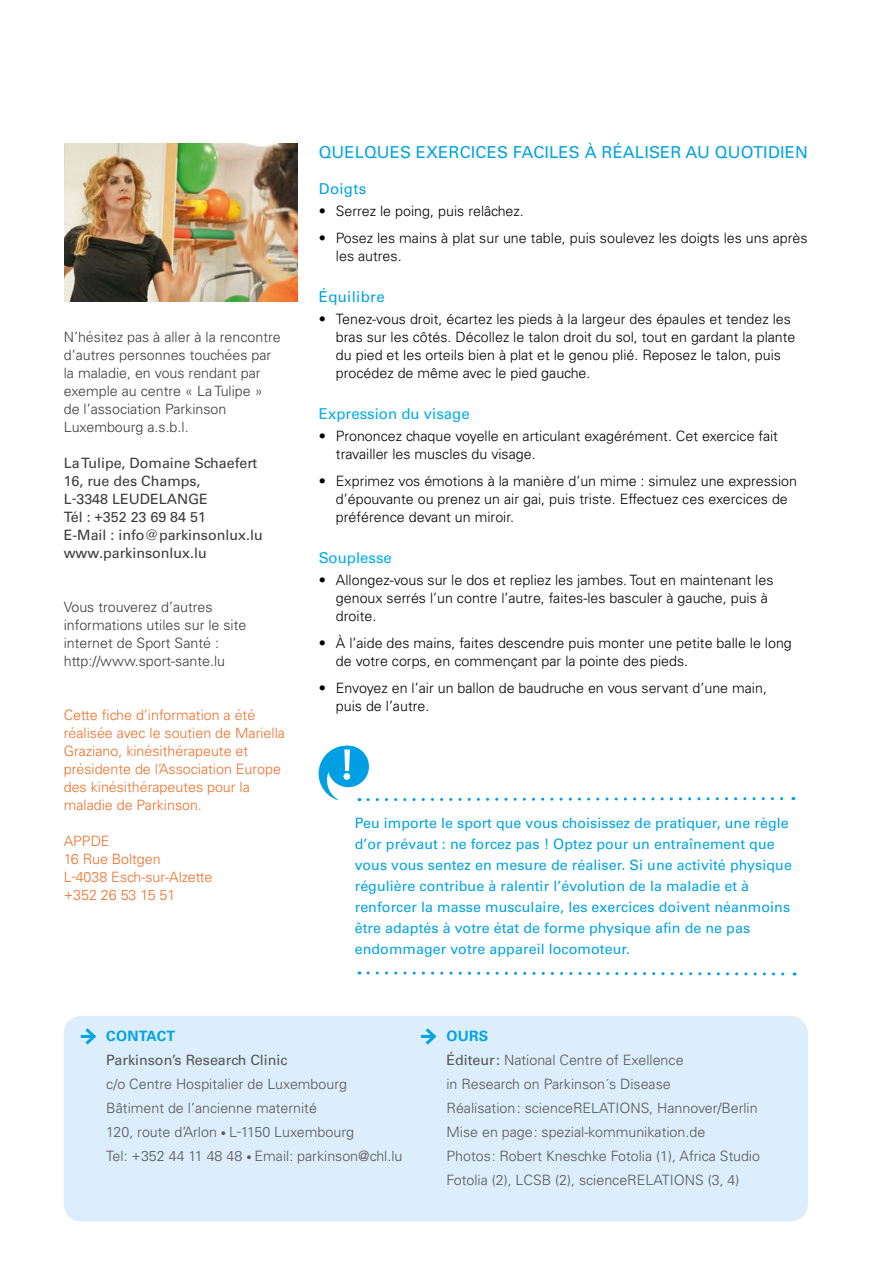
<style>
.page{position:relative;width:893px;height:1263px;background:#fff}
.page>*{position:absolute;margin:0;border:0;box-sizing:border-box;transform-origin:0 0}
.t1{font:16.5px "Univers";letter-spacing:.01em;color:#00a4e1}
.t2{font:15px "Univers";color:#00ade5}
.t3{font:15px "Univers";letter-spacing:.02em;color:#00a4e1}
.t4{font:300 14.25px/18px "Univers";color:#000}
.t5{font:300 14.25px/24px "Univers";color:#565656}
.t6{font:14.25px/21px "Univers";letter-spacing:.005em;color:#00a4e1}
.t7{font:300 14.25px/18px "Univers CE";color:#3b3b3a}
.t8{font:300 14.25px/18px "Univers CE";color:#ed6f29}
.t9{font:14.25px/18px "Univers";color:#3b3b3a}
.t10{font:14.25px "Univers";color:#565656}
.t11{font:700 14.25px "Univers CE";letter-spacing:.02em;color:#00a4e1}
.s1{font-size:10.5px}
.s2{font-weight:400}
</style>
<div class="page">
<div style="left:64px;top:1016px;width:744px;height:205px;background:#dcedfb;border-radius:18px"></div>
<svg style="left:81px;top:1028px;width:16px;height:17px"></svg>
<svg style="left:421px;top:1028px;width:16px;height:17px"></svg>
<svg style="left:359px;top:971px;width:436px;height:5px"></svg>
<svg style="left:318px;top:745px;width:476px;height:57px"></svg>
<div style="left:343px;top:773px;width:7px;height:7px;background:#fff;border-radius:50%"></div>
<img style="left:64px;top:144px;width:234px;height:158px">
<p class="t7" style="left:64px;top:328px;width:218px">N’hésitez pas à aller à la rencontre d’autres personnes touchées par la maladie, en vous rendant par exemple au centre « La Tulipe » de l’association Parkinson<br>Luxembourg a.s.b.l.</p>
<p class="t9" style="left:64px;top:454px;width:200px">La Tulipe, Domaine Schaefert<br>16, rue des Champs,<br>L-3348 LEUDELANGE<br>Tél : +352 23 69 84 51<br>E-Mail : info@parkinsonlux.lu www.parkinsonlux.lu</p>
<p class="t7" style="left:64px;top:598px;width:184px">Vous trouverez d’autres informations utiles sur le site internet de Sport Santé : http://www.sport-sante.lu</p>
<p class="t8" style="left:64px;top:706px;width:223px">Cette fiche d’information a été réalisée avec le soutien de Mariella<br>Graziano, kinésithérapeute et présidente de l’Association Europe des kinésithérapeutes pour la maladie de Parkinson.</p>
<p class="t8" style="left:64px;top:832px;width:150px">APPDE<br>16 Rue Boltgen<br>L-4038 Esch-sur-Alzette +352 26 53 15 51</p>
<p class="t1" style="left:319px;top:142px;width:490px">QUELQUES EXERCICES FACILES À RÉALISER AU QUOTIDIEN</p>
<p class="t3" style="left:319px;top:179px;width:49px">Doigts</p>
<p class="t4" style="left:319px;top:202px;width:206px">• Serrez le poing, puis relâchez.</p>
<p class="t4" style="left:336px;top:229px;width:473px;text-indent:-17px">• Posez les mains à plat sur une table, puis soulevez les doigts les uns après les autres.</p>
<p class="t3" style="left:319px;top:287px;width:67px">Équilibre</p>
<p class="t4" style="left:336px;top:310px;width:461px;text-indent:-17px">• Tenez-vous droit, écartez les pieds à la largeur des épaules et tendez les bras sur les côtés. Décollez le talon droit du sol, tout en gardant la plante du pied et les orteils bien à plat et le genou plié. Reposez le talon, puis procédez de même avec le pied gauche.</p>
<p class="t2" style="left:319px;top:404px;width:152px">Expression du visage</p>
<p class="t4" style="left:336px;top:427px;width:444px;text-indent:-17px">• Prononcez chaque voyelle en articulant exagérément. Cet exercice fait travailler les muscles du visage.</p>
<p class="t4" style="left:336px;top:472px;width:463px;text-indent:-17px">• Exprimez vos émotions à la manière d’un mime : simulez une expression d’épouvante ou prenez un air gai, puis triste. Effectuez ces exercices de préférence devant un miroir.</p>
<p class="t2" style="left:319px;top:548px;width:75px">Souplesse</p>
<p class="t4" style="left:336px;top:571px;width:439px;text-indent:-17px">• Allongez-vous sur le dos et repliez les jambes. Tout en maintenant les genoux serrés l’un contre l’autre, faites-les basculer à gauche, puis à droite.</p>
<p class="t4" style="left:336px;top:634px;width:457px;text-indent:-17px">• À l’aide des mains, faites descendre puis monter une petite balle le long de votre corps, en commençant par la pointe des pieds.</p>
<p class="t4" style="left:336px;top:679px;width:433px;text-indent:-17px">• Envoyez en l’air un ballon de baudruche en vous servant d’une main, puis de l’autre.</p>
<p class="t6" style="left:355px;top:813px;width:439px">Peu importe le sport que vous choisissez de pratiquer, une règle d’or prévaut : ne forcez pas ! Optez pour un entraînement que vous vous sentez en mesure de réaliser. Si une activité physique régulière contribue à ralentir l’évolution de la maladie et à renforcer la masse musculaire, les exercices doivent néanmoins être adaptés à votre état de forme physique afin de ne pas endommager votre appareil locomoteur.</p>
<p class="t11" style="left:106px;top:1028px;width:70px">CONTACT</p>
<p class="t10" style="left:106px;top:1052px;width:183px">Parkinson’s Research Clinic</p>
<p class="t5" style="left:106px;top:1072px;width:298px">c/o Centre Hospitalier de Luxembourg Bâtiment de l’ancienne maternité<br>120, route d’Arlon <span class="s1">•</span> L-1150 Luxembourg<br>Tel: +352 44 11 48 48 <span class="s1">•</span> Email: parkinson@chl.lu</p>
<p class="t11" style="left:446px;top:1028px;width:43px">OURS</p>
<p class="t5" style="left:446px;top:1048px;width:315px"><span class="s2">Éditeur:</span> National Centre of Exellence<br>in Research on Parkinson´s Disease<br>Réalisation: scienceRELATIONS, Hannover/Berlin Mise en page: spezial-kommunikation.de<br>Photos: Robert Kneschke Fotolia (1), Africa Studio Fotolia (2), LCSB (2), scienceRELATIONS (3, 4)</p>
</div>
